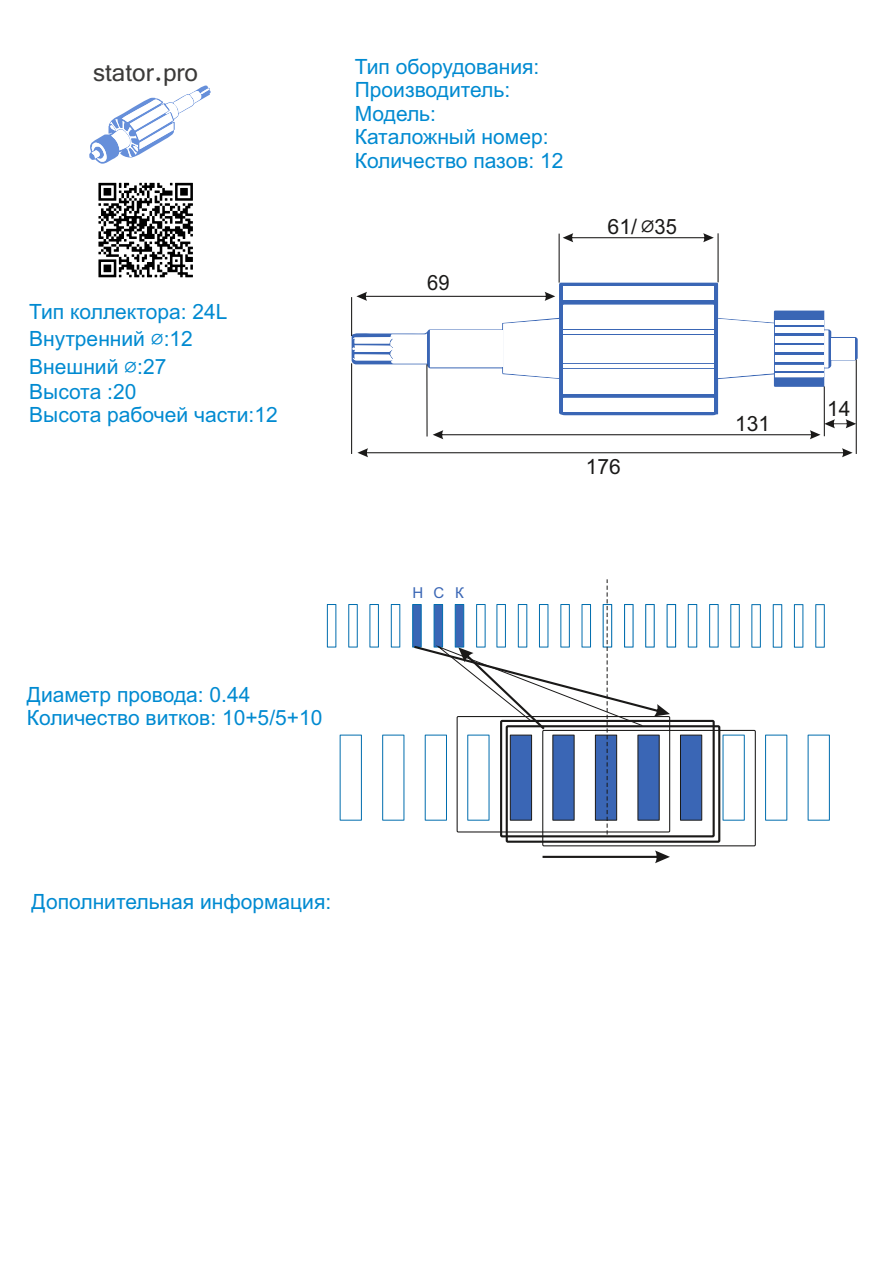
<style>
.page{position:relative;width:893px;height:1262px;background:#fff}
.page>*{position:absolute;margin:0;border:0;box-sizing:border-box;transform-origin:0 0}
.t1{font:27px "Vrinda";color:#3b3a39}
.t2{font:21px/23.4px "Arial";color:#008ad1}
.t3{font:21px "Arial";color:#1a1918}
.t4{font:21px "Arial";color:#1a1918;scale:.96 1}
.t5{font:15px "Arial";color:#3a66b5}
.s1{font-family:"Cambria";font-size:24px}
.s2{font-family:"Cambria";font-size:27px}
</style>
<div class="page">
<svg style="left:89px;top:85px;width:121px;height:79px"></svg>
<svg style="left:351px;top:283px;width:506px;height:132px"></svg>
<div style="left:563px;top:335px;width:150px;height:28px;background:#fff"></div>
<div style="left:563px;top:369px;width:150px;height:24px;background:#fff"></div>
<div style="left:563px;top:304px;width:150px;height:24px;background:#fff"></div>
<svg style="left:718px;top:319px;width:55px;height:59px"></svg>
<svg style="left:503px;top:319px;width:56px;height:59px"></svg>
<div style="left:430px;top:330px;width:72px;height:37px;background:#fff"></div>
<div style="left:563px;top:398px;width:150px;height:14px;background:#fff"></div>
<div style="left:563px;top:286px;width:150px;height:13px;background:#fff"></div>
<svg style="left:352px;top:333px;width:75px;height:30px"></svg>
<hr style="left:563px;top:330px;width:150px;height:3px;background:#fff">
<hr style="left:563px;top:364px;width:150px;height:3px;background:#fff">
<div style="left:831px;top:338px;width:23px;height:21px;background:#fff"></div>
<div style="left:774px;top:355px;width:49px;height:7px;background:#fff"></div>
<div style="left:774px;top:345px;width:49px;height:7px;background:#fff"></div>
<div style="left:774px;top:336px;width:49px;height:6px;background:#fff"></div>
<div style="left:774px;top:365px;width:49px;height:5px;background:#fff"></div>
<div style="left:774px;top:327px;width:49px;height:6px;background:#fff"></div>
<hr style="left:774px;top:320px;width:49px;height:4px;background:#fff">
<hr style="left:774px;top:373px;width:49px;height:4px;background:#fff">
<svg style="left:824px;top:330px;width:4px;height:37px"></svg>
<hr style="left:558px;top:234px;width:1px;height:49px;background:#1a1918">
<hr style="left:717px;top:233px;width:1px;height:49px;background:#1a1918">
<svg style="left:562px;top:233px;width:151px;height:9px"></svg>
<hr style="left:351px;top:363px;width:1px;height:91px;background:#1a1918">
<hr style="left:855px;top:359px;width:1px;height:95px;background:#1a1918">
<svg style="left:357px;top:448px;width:495px;height:9px"></svg>
<hr style="left:351px;top:297px;width:1px;height:39px;background:#1a1918">
<svg style="left:356px;top:292px;width:199px;height:9px"></svg>
<hr style="left:823px;top:386px;width:1px;height:50px;background:#1a1918">
<hr style="left:426px;top:364px;width:1px;height:72px;background:#1a1918">
<svg style="left:98px;top:182px;width:95px;height:96px"></svg>
<svg style="left:98px;top:183px;width:95px;height:94px"></svg>
<svg style="left:433px;top:419px;width:423px;height:20px"></svg>
<div style="left:500px;top:720px;width:214px;height:117px;border:2px solid #1a1918"></div>
<div style="left:340px;top:734px;width:22px;height:86px;background:#fff;border:1px solid #006dae"></div>
<div style="left:382px;top:734px;width:22px;height:86px;background:#fff;border:1px solid #006dae"></div>
<div style="left:772px;top:604px;width:10px;height:43px;background:#fff;border:1px solid #006dae"></div>
<div style="left:815px;top:604px;width:9px;height:43px;background:#fff;border:1px solid #006dae"></div>
<div style="left:348px;top:604px;width:9px;height:43px;background:#fff;border:1px solid #006dae"></div>
<div style="left:730px;top:604px;width:9px;height:43px;background:#fff;border:1px solid #006dae"></div>
<svg style="left:412px;top:604px;width:9px;height:43px"></svg>
<div style="left:687px;top:604px;width:10px;height:43px;background:#fff;border:1px solid #006dae"></div>
<svg style="left:542px;top:850px;width:128px;height:13px"></svg>
<div style="left:807px;top:734px;width:22px;height:86px;border:1px solid #006dae"></div>
<div style="left:765px;top:734px;width:22px;height:86px;border:1px solid #006dae"></div>
<div style="left:722px;top:734px;width:22px;height:86px;border:1px solid #006dae"></div>
<div style="left:680px;top:734px;width:22px;height:86px;background:#3a66b5;border:1px solid #1a1918"></div>
<div style="left:751px;top:604px;width:9px;height:43px;background:#fff;border:1px solid #006dae"></div>
<div style="left:794px;top:604px;width:9px;height:43px;background:#fff;border:1px solid #006dae"></div>
<div style="left:327px;top:604px;width:9px;height:43px;background:#fff;border:1px solid #006dae"></div>
<div style="left:369px;top:604px;width:10px;height:43px;background:#fff;border:1px solid #006dae"></div>
<div style="left:391px;top:604px;width:9px;height:43px;background:#fff;border:1px solid #006dae"></div>
<div style="left:666px;top:604px;width:10px;height:43px;border:1px solid #006dae"></div>
<div style="left:709px;top:604px;width:9px;height:43px;background:#fff;border:1px solid #006dae"></div>
<div style="left:505px;top:725px;width:215px;height:117px;border:2px solid #1a1918"></div>
<div style="left:542px;top:730px;width:213px;height:116px;border:1px solid #1a1918"></div>
<svg style="left:414px;top:579px;width:256px;height:255px"></svg>
<p class="t1" style="left:93px;top:55px;width:106px">stator.pro</p>
<p class="t2" style="left:355px;top:55px;width:210px">Тип оборудования:<br>Производитель:<br>Модель:<br>Каталожный номер:<br>Количество пазов: 12</p>
<p class="t2" style="left:29px;top:298px;width:200px;line-height:27.8px">Тип коллектора: 24L<br>Внутренний <span class="s1">⌀</span>:12<br>Внешний <span class="s1">⌀</span>:27</p>
<p class="t2" style="left:29px;top:380px;width:250px">Высота :20<br>Высота рабочей части:12</p>
<p class="t4" style="left:427px;top:269px;width:25px">69</p>
<p class="t3" style="left:607px;top:213px;width:71px">61/ <span class="s2">⌀</span>35</p>
<p class="t3" style="left:585px;top:453px;width:37px">176</p>
<p class="t2" style="left:27px;top:683px;width:297px">Диаметр провода: 0.44<br>Количество витков: 10+5/5+10</p>
<p class="t5" style="left:412px;top:583px;width:53px">НCК</p>
<p class="t3" style="left:735px;top:409px;width:37px">131</p>
<p class="t3" style="left:827px;top:394px;width:25px">14</p>
<p class="t2" style="left:32px;top:890px;width:301px">Дополнительная информация:</p>
</div>
